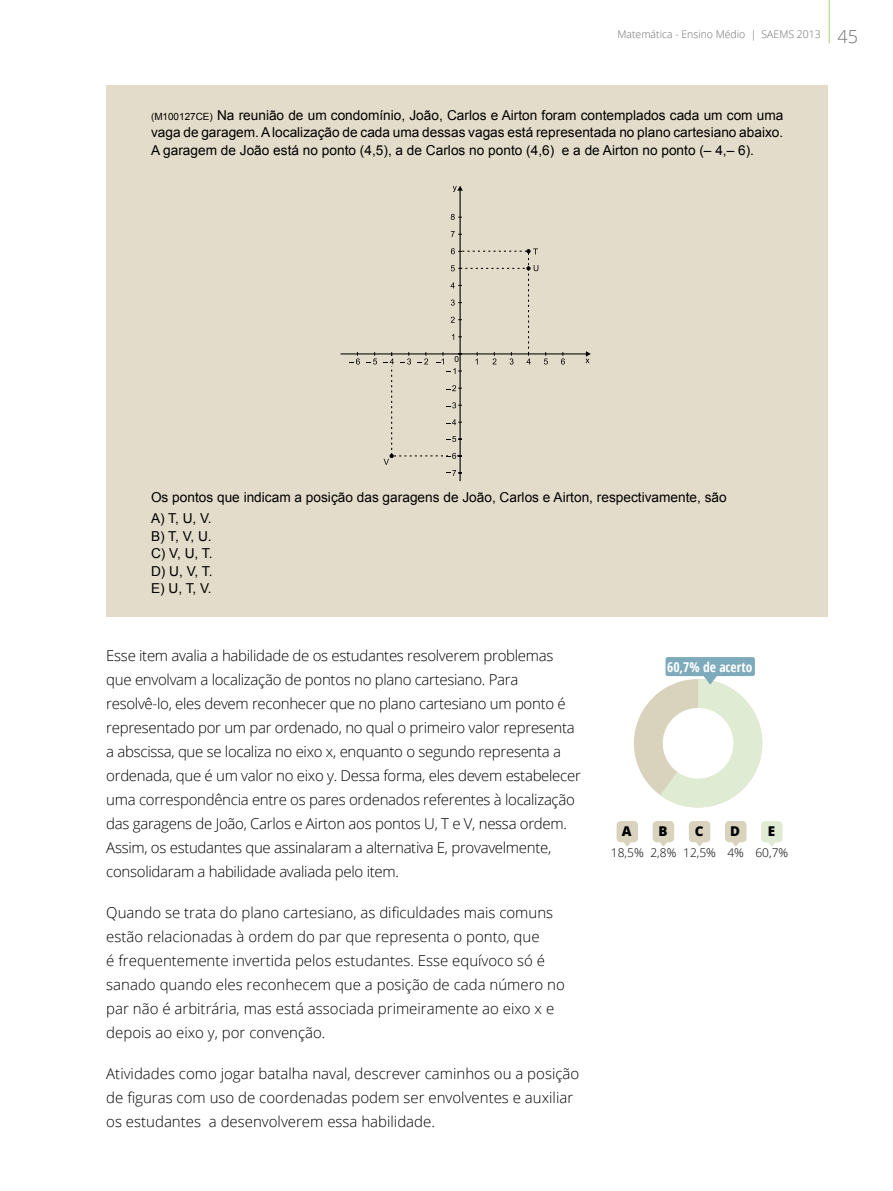
<style>
.page{position:relative;width:893px;height:1191px;background:#fff}
.page>*{position:absolute;margin:0;border:0;box-sizing:border-box;transform-origin:0 0}
.t1{font:180px "Chartwell Pies";color:#e0ebd3}
.t2{font:300 18px "Open Sans";color:#6d6e71}
.t3{font:300 15px/24px "Open Sans";letter-spacing:-.02em;color:#000}
.t4{font:300 15px/24px "Open Sans";color:#000}
.t5{font:13.65px/17.4px "Arial";color:#000;text-align:justify}
.t6{font:700 condensed 13.5px "Open Sans";color:#fff}
.t7{font:800 13.5px "Open Sans";color:#000}
.t8{font:300 12px "Open Sans";color:#000}
.t9{font:300 10.5px "Open Sans";color:#6d6e71}
.t10{font:8.4px "Arial";color:#000}
.s1{font-size:9.9px}
</style>
<div class="page">
<div style="left:106px;top:85px;width:722px;height:532px;background:#e4dcca"></div>
<hr style="left:460px;top:190px;width:1px;height:291px;background:#000">
<svg style="left:453px;top:186px;width:10px;height:6px"></svg>
<svg style="left:340px;top:214px;width:251px;height:262px"></svg>
<svg style="left:616px;top:821px;width:22px;height:25px"></svg>
<svg style="left:653px;top:821px;width:21px;height:25px"></svg>
<svg style="left:689px;top:821px;width:21px;height:25px"></svg>
<svg style="left:725px;top:821px;width:21px;height:25px"></svg>
<svg style="left:761px;top:821px;width:22px;height:25px"></svg>
<svg style="left:634px;top:675px;width:128px;height:132px"></svg>
<div style="left:665px;top:657px;width:90px;height:19px;background:#7eabbb;border-radius:2px"></div>
<hr style="left:829px;top:0;width:1px;height:43px;background:#a2d06d">
<p class="t9" style="left:617px;top:27px;width:205px">Matemática - Ensino Médio | SAEMS 2013</p>
<p class="t2" style="left:837px;top:24px;width:22px">45</p>
<p class="t5" style="left:151px;top:106px;width:634px"><span class="s1">(M100127CE)</span> Na reunião de um condomínio, João, Carlos e Airton foram contemplados cada um com uma vaga de garagem. A localização de cada uma dessas vagas está representada no plano cartesiano abaixo.<br>A garagem de João está no ponto (4,5), a de Carlos no ponto (4,6) e a de Airton no ponto (– 4,– 6).</p>
<p class="t10" style="left:454px;top:353px;width:6px">0</p>
<p class="t5" style="left:151px;top:487px;width:577px;line-height:20.9px">Os pontos que indicam a posição das garagens de João, Carlos e Airton, respectivamente, são<br>A) T, U, V.</p>
<p class="t5" style="left:151px;top:527px;width:63px">B) T, V, U.<br>C) V, U, T.<br>D) U, V, T.<br>E) U, T, V.</p>
<p class="t3" style="left:106px;top:643px;width:476px">Esse item avalia a habilidade de os estudantes resolverem problemas que envolvam a localização de pontos no plano cartesiano. Para resolvê-lo, eles devem reconhecer que no plano cartesiano um ponto é representado por um par ordenado, no qual o primeiro valor representa a abscissa, que se localiza no eixo x, enquanto o segundo representa a ordenada, que é um valor no eixo y. Dessa forma, eles devem estabelecer uma correspondência entre os pares ordenados referentes à localização das garagens de João, Carlos e Airton aos pontos U, T e V, nessa ordem.<br>Assim, os estudantes que assinalaram a alternativa E, provavelmente, consolidaram a habilidade avaliada pelo item.</p>
<p class="t4" style="left:106px;top:900px;width:460px">Quando se trata do plano cartesiano, as dificuldades mais comuns estão relacionadas à ordem do par que representa o ponto, que<br>é frequentemente invertida pelos estudantes. Esse equívoco só é sanado quando eles reconhecem que a posição de cada número no par não é arbitrária, mas está associada primeiramente ao eixo x e depois ao eixo y, por convenção.</p>
<p class="t4" style="left:106px;top:1061px;width:474px">Atividades como jogar batalha naval, descrever caminhos ou a posição de figuras com uso de coordenadas podem ser envolventes e auxiliar os estudantes a desenvolverem essa habilidade.</p>
<p class="t6" style="left:667px;top:657px;width:87px">60,7% de acerto</p>
<h1 class="t1" style="left:625px;top:633px;width:148px">60</h1>
<p class="t7" style="left:658px;top:821px;width:11px">B</p>
<p class="t7" style="left:695px;top:821px;width:10px">C</p>
<p class="t7" style="left:730px;top:821px;width:11px">D</p>
<p class="t7" style="left:768px;top:821px;width:9px">E</p>
<p class="t8" style="left:611px;top:844px;width:179px">18,5% 2,8% 12,5% 4% 60,7%</p>
<p class="t7" style="left:622px;top:821px;width:11px">A</p>
</div>
